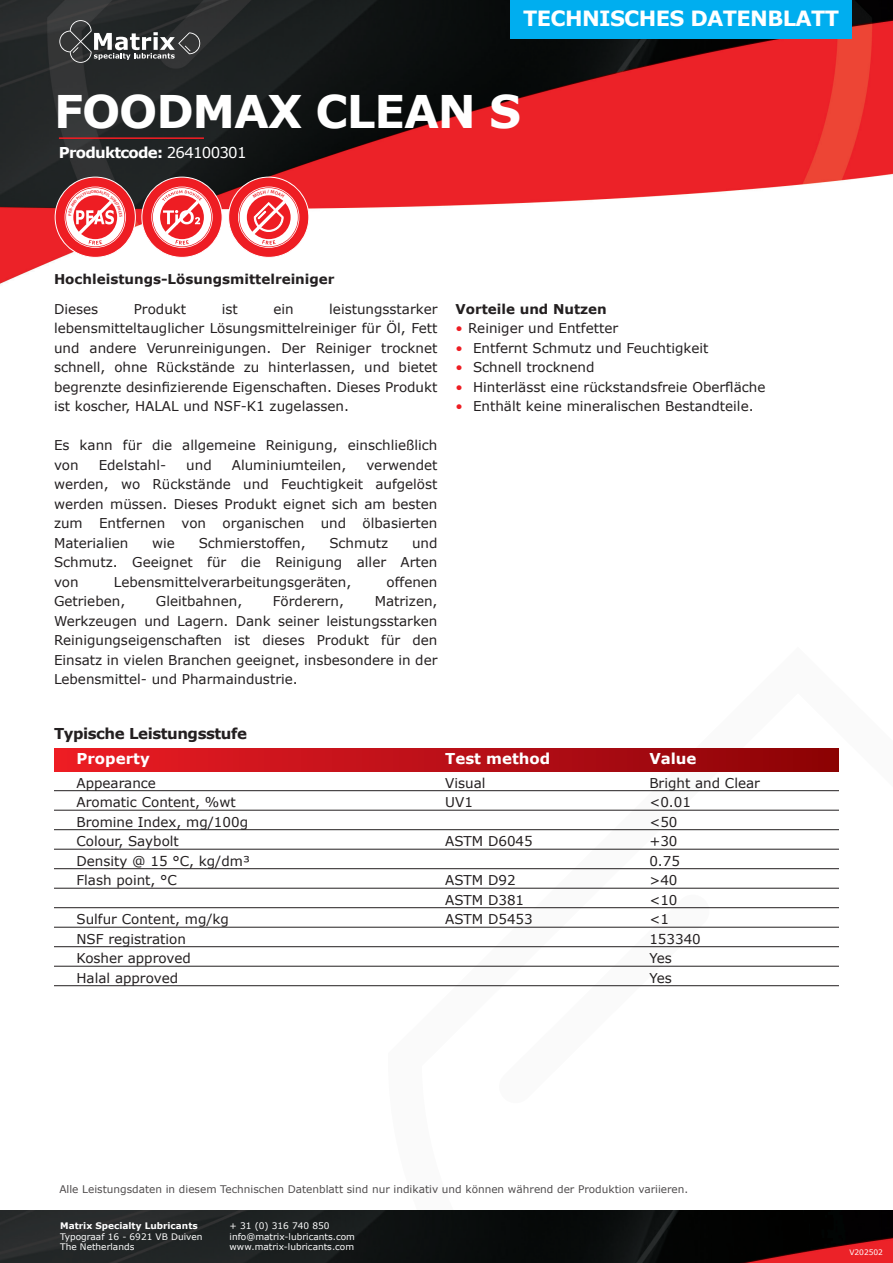
<style>
.page{position:relative;width:893px;height:1263px;background:#fff}
.page>*{position:absolute;margin:0;border:0;box-sizing:border-box;transform-origin:0 0}
.t1{font:700 45px "Verdana";letter-spacing:-.025em;color:#fff}
.t2{font:700 21px "Verdana";letter-spacing:-.03em;color:#fff}
.t3{font:700 15px "Verdana";color:#fff}
.t4{font:700 15px "Verdana";letter-spacing:-.03em;color:#231f20}
.t5{font:700 15px "Verdana";letter-spacing:-.05em;color:#fff}
.t6{font:13.5px/19.5px "Verdana";color:#231f20;text-align:justify}
.t7{font:700 13.5px "Verdana";color:#231f20}
.t8{font:10.5px "Verdana";color:#231f20}
.t9{font:9px/10.5px "Verdana";color:#fff}
.t10{font:700 9px "Verdana";color:#fff}
.t11{font:7.5px "Verdana";color:#fff}
.s1{font-weight:400}
.s2{color:#ee1d23}
</style>
<div class="page">
<img style="left:0;top:0;width:893px;height:284px">
<svg style="left:388px;top:771px;width:505px;height:440px"></svg>
<div style="left:510px;top:0;width:342px;height:38px;background:#00aeef"></div>
<svg style="left:59px;top:20px;width:141px;height:43px"></svg>
<img style="left:0;top:1211px;width:893px;height:52px">
<div style="left:54px;top:748px;width:785px;height:23px;background:linear-gradient(to right,#ec1d26,#8a0207)"></div>
<hr style="left:54px;top:790px;width:785px;height:1px;background:#231f20">
<hr style="left:54px;top:810px;width:785px;height:1px;background:#231f20">
<hr style="left:54px;top:829px;width:785px;height:1px;background:#231f20">
<hr style="left:54px;top:849px;width:785px;height:1px;background:#231f20">
<hr style="left:54px;top:868px;width:785px;height:1px;background:#231f20">
<hr style="left:54px;top:888px;width:785px;height:1px;background:#231f20">
<hr style="left:54px;top:907px;width:785px;height:1px;background:#231f20">
<hr style="left:54px;top:927px;width:785px;height:1px;background:#231f20">
<hr style="left:54px;top:946px;width:785px;height:1px;background:#231f20">
<hr style="left:54px;top:966px;width:785px;height:1px;background:#231f20">
<hr style="left:54px;top:985px;width:785px;height:1px;background:#231f20">
<hr style="left:59px;top:137px;width:145px;height:2px;background:#ee1d23">
<svg style="left:55px;top:177px;width:254px;height:81px"></svg>
<h2 class="t2" style="left:523px;top:5px;width:318px">TECHNISCHES DATENBLATT</h2>
<h1 class="t1" style="left:54px;top:83px;width:469px">FOODMAX CLEAN S</h1>
<p class="t5" style="left:59px;top:143px;width:189px">Produktcode: <span class="s1">264100301</span></p>
<p class="t7" style="left:54px;top:270px;width:282px">Hochleistungs-Lösungsmittelreiniger</p>
<p class="t6" style="left:54px;top:299px;width:385px;text-indent:275px">leistungsstarker lebensmitteltauglicher Lösungsmittelreiniger für Öl, Fett und andere Verunreinigungen. Der Reiniger trocknet schnell, ohne Rückstände zu hinterlassen, und bietet begrenzte desinfizierende Eigenschaften. Dieses Produkt ist koscher, HALAL und NSF-K1 zugelassen.</p>
<p class="t6" style="left:54px;top:436px;width:385px">Es kann für die allgemeine Reinigung, einschließlich von</p>
<p class="t6" style="left:54px;top:299px;width:46px">Dieses</p>
<p class="t6" style="left:134px;top:299px;width:54px">Produkt</p>
<p class="t6" style="left:222px;top:299px;width:18px">ist</p>
<p class="t6" style="left:273px;top:299px;width:22px">ein</p>
<p class="t6" style="left:54px;top:455px;width:385px;text-indent:312px">verwendet werden, wo Rückstände und Feuchtigkeit aufgelöst werden müssen. Dieses Produkt eignet sich am besten zum Entfernen von organischen und ölbasierten Materialien</p>
<p class="t6" style="left:99px;top:455px;width:69px">Edelstahl-</p>
<p class="t6" style="left:186px;top:455px;width:27px">und</p>
<p class="t6" style="left:232px;top:455px;width:116px">Aluminiumteilen,</p>
<p class="t6" style="left:152px;top:533px;width:24px">wie</p>
<p class="t6" style="left:199px;top:533px;width:109px">Schmierstoffen,</p>
<p class="t6" style="left:329px;top:533px;width:60px">Schmutz</p>
<p class="t6" style="left:54px;top:533px;width:385px;text-indent:358px">und Schmutz. Geeignet für die Reinigung aller Arten von</p>
<p class="t6" style="left:114px;top:572px;width:239px">Lebensmittelverarbeitungsgeräten,</p>
<p class="t6" style="left:387px;top:572px;width:52px">offenen</p>
<p class="t6" style="left:54px;top:592px;width:73px">Getrieben,</p>
<p class="t6" style="left:156px;top:592px;width:88px">Gleitbahnen,</p>
<p class="t6" style="left:273px;top:592px;width:73px">Förderern,</p>
<p class="t6" style="left:54px;top:592px;width:385px;text-indent:321px">Matrizen, Werkzeugen und Lagern. Dank seiner leistungsstarken Reinigungseigenschaften ist dieses Produkt für den Einsatz in vielen Branchen geeignet, insbesondere in der Lebensmittel- und Pharmaindustrie.</p>
<p class="t7" style="left:455px;top:300px;width:153px">Vorteile und Nutzen</p>
<p class="t6" style="left:455px;top:319px;width:164px"><span class="s2">•</span> Reiniger und Entfetter</p>
<p class="t6" style="left:455px;top:338px;width:254px"><span class="s2">•</span> Entfernt Schmutz und Feuchtigkeit</p>
<p class="t6" style="left:455px;top:358px;width:140px"><span class="s2">•</span> Schnell trocknend</p>
<p class="t6" style="left:455px;top:377px;width:311px"><span class="s2">•</span> Hinterlässt eine rückstandsfreie Oberfläche</p>
<p class="t6" style="left:455px;top:396px;width:300px"><span class="s2">•</span> Enthält keine mineralischen Bestandteile.</p>
<p class="t4" style="left:54px;top:723px;width:195px">Typische Leistungsstufe</p>
<p class="t3" style="left:76px;top:749px;width:75px">Property</p>
<p class="t3" style="left:445px;top:749px;width:107px">Test method</p>
<p class="t3" style="left:649px;top:749px;width:49px">Value</p>
<p class="t6" style="left:76px;top:773px;width:81px">Appearance</p>
<p class="t6" style="left:445px;top:773px;width:42px">Visual</p>
<p class="t6" style="left:649px;top:773px;width:112px">Bright and Clear</p>
<p class="t6" style="left:76px;top:793px;width:161px">Aromatic Content, %wt</p>
<p class="t6" style="left:445px;top:793px;width:29px">UV1</p>
<p class="t6" style="left:649px;top:793px;width:43px">&lt;0.01</p>
<p class="t6" style="left:76px;top:812px;width:173px">Bromine Index, mg/100g</p>
<p class="t6" style="left:649px;top:812px;width:30px">&lt;50</p>
<p class="t6" style="left:76px;top:832px;width:104px">Colour, Saybolt</p>
<p class="t6" style="left:445px;top:832px;width:89px">ASTM D6045</p>
<p class="t6" style="left:649px;top:832px;width:30px">+30</p>
<p class="t6" style="left:76px;top:851px;width:175px">Density @ 15 °C, kg/dm³</p>
<p class="t6" style="left:649px;top:851px;width:32px">0.75</p>
<p class="t6" style="left:76px;top:871px;width:102px">Flash point, °C</p>
<p class="t6" style="left:445px;top:871px;width:72px">ASTM D92</p>
<p class="t6" style="left:649px;top:871px;width:30px">&gt;40</p>
<p class="t6" style="left:445px;top:890px;width:81px">ASTM D381</p>
<p class="t6" style="left:649px;top:890px;width:30px">&lt;10</p>
<p class="t6" style="left:76px;top:910px;width:154px">Sulfur Content, mg/kg</p>
<p class="t6" style="left:445px;top:910px;width:89px">ASTM D5453</p>
<p class="t6" style="left:649px;top:910px;width:21px">&lt;1</p>
<p class="t6" style="left:76px;top:929px;width:111px">NSF registration</p>
<p class="t6" style="left:649px;top:929px;width:53px">153340</p>
<p class="t6" style="left:76px;top:949px;width:116px">Kosher approved</p>
<p class="t6" style="left:649px;top:949px;width:24px">Yes</p>
<p class="t6" style="left:76px;top:968px;width:103px">Halal approved</p>
<p class="t6" style="left:649px;top:968px;width:24px">Yes</p>
<p class="t8" style="left:59px;top:1183px;width:630px">Alle Leistungsdaten in diesem Technischen Datenblatt sind nur indikativ und können während der Produktion variieren.</p>
<p class="t10" style="left:60px;top:1220px;width:139px">Matrix Specialty Lubricants</p>
<p class="t9" style="left:60px;top:1231px;width:144px">Typograaf 16 - 6921 VB Duiven<br>The Netherlands</p>
<p class="t9" style="left:230px;top:1221px;width:127px">+ 31 (0) 316 740 850 info@matrix-lubricants.com www.matrix-lubricants.com</p>
<p class="t11" style="left:849px;top:1247px;width:35px">V202502</p>
</div>
